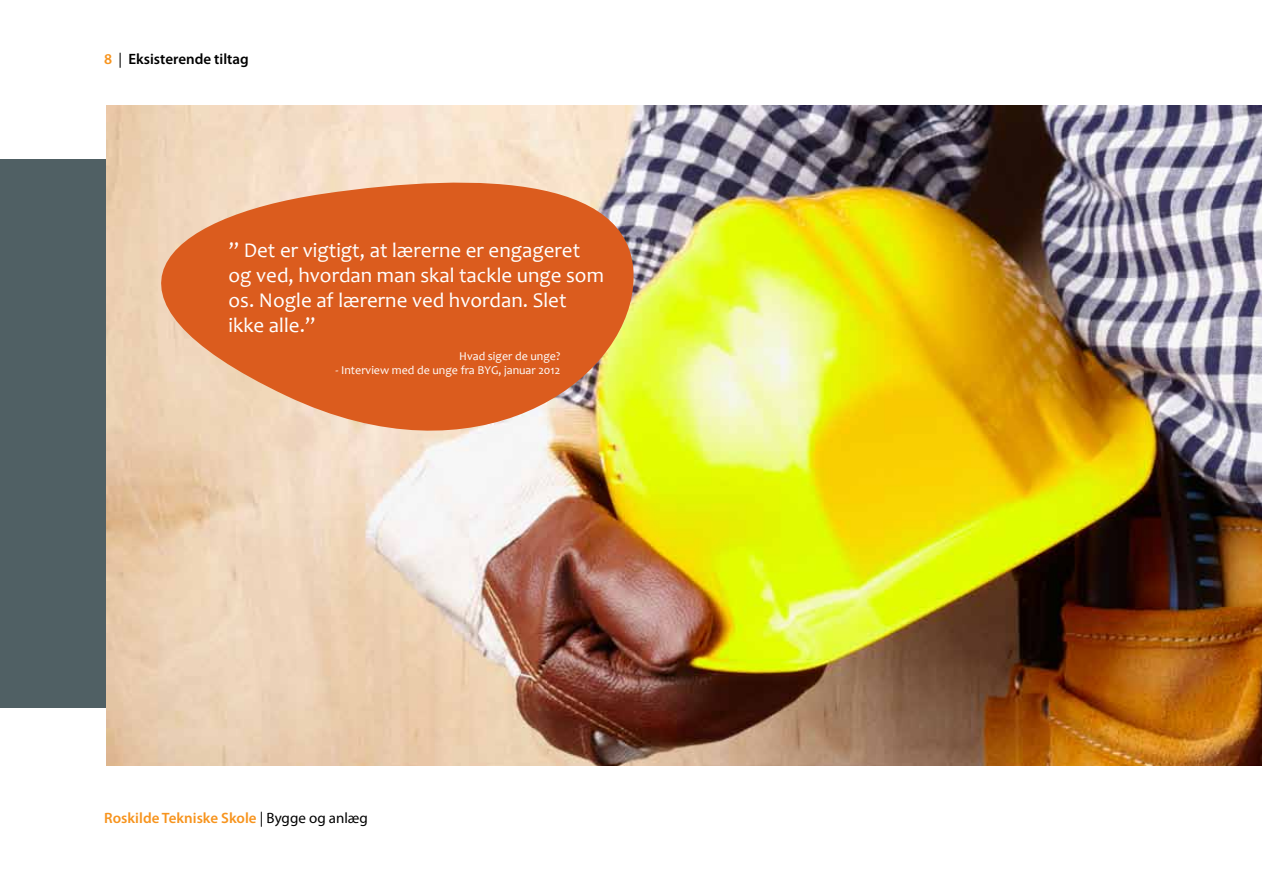
<style>
.page{position:relative;width:1263px;height:893px;background:#fff}
.page>*{position:absolute;margin:0;border:0;box-sizing:border-box;transform-origin:0 0}
.t1{font:21px/25.2px "Candara";color:#fff}
.t2{font:600 15px "Myriad Pro";color:#f7941e}
.t3{font:600 15px "Myriad Pro";color:#000}
.t4{font:12px "Candara";color:#fff}
.s1{color:#f7941e}
.s2{font-weight:400}
.s3{font-weight:400;color:#000}
</style>
<div class="page">
<div style="left:0;top:159px;width:1262px;height:549px;background:#506064"></div>
<img style="left:106px;top:106px;width:1156px;height:660px">
<svg style="left:106px;top:170px;width:538px;height:316px;fill:#db5c1e"></svg>
<p class="t3" style="left:104px;top:49px;width:146px"><span class="s1">8</span> <span class="s2">|</span> Eksisterende tiltag</p>
<p class="t1" style="left:229px;top:239px;width:377px">” Det er vigtigt, at lærerne er engageret og ved, hvordan man skal tackle unge som os. Nogle af lærerne ved hvordan. Slet ikke alle.”</p>
<p class="t4" style="left:459px;top:351px;width:102px">Hvad siger de unge?</p>
<p class="t4" style="left:335px;top:366px;width:226px">- Interview med de unge fra BYG, januar 2012</p>
<p class="t2" style="left:104px;top:808px;width:265px">Roskilde Tekniske Skole <span class="s3">| Bygge og anlæg</span></p>
</div>
